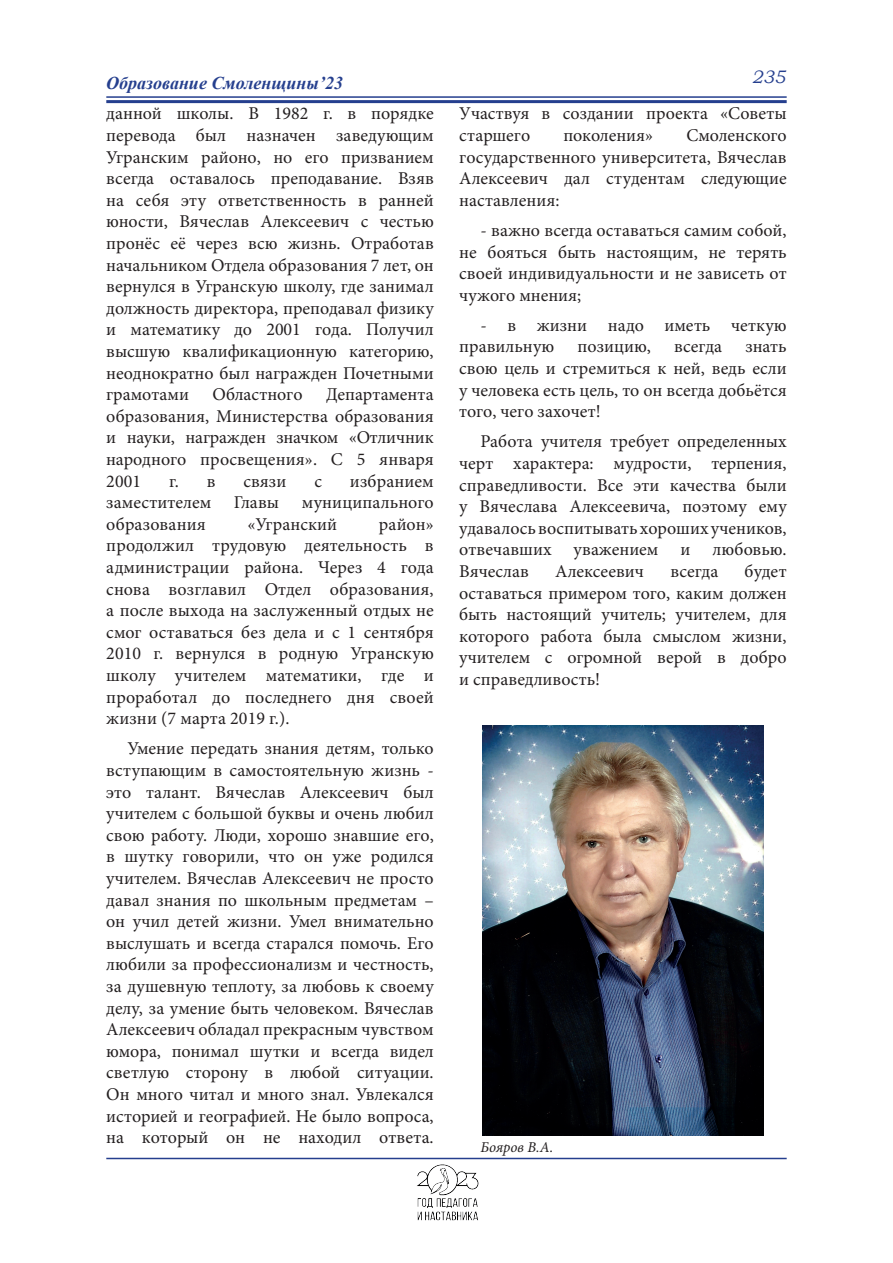
<style>
.page{position:relative;width:893px;height:1263px;background:#fff}
.page>*{position:absolute;margin:0;border:0;box-sizing:border-box;transform-origin:0 0}
.t1{font:18px/21.6px "Minion Pro";color:#231f20;text-align:justify}
.t2{font:italic 700 18px "Times New Roman";color:#253f8e}
.t3{font:italic 18px "Bookman Old Style";color:#253f8e}
.t4{font:italic 15px "Minion Pro";color:#231f20}
</style>
<div class="page">
<hr style="left:106px;top:96px;width:681px;height:2px;background:#253f8e">
<hr style="left:106px;top:100px;width:681px;height:3px;background:#253f8e">
<img style="left:383px;top:1159px;width:127px;height:62px">
<hr style="left:106px;top:1158px;width:681px;height:1px;background:#253f8e">
<img style="left:482px;top:725px;width:282px;height:411px">
<p class="t2" style="left:106px;top:70px;width:238px">Образование Смоленщины’23</p>
<p class="t3" style="left:752px;top:65px;width:35px">235</p>
<p class="t1" style="left:106px;top:103px;width:329px">данной школы. В 1982 г. в порядке перевода был назначен заведующим Угранским районо, но его призванием всегда оставалось преподавание. Взяв на себя эту ответственность в ранней юности, Вячеслав Алексеевич с честью пронёс её через всю жизнь. Отработав начальником Отдела образования 7 лет, он вернулся в Угранскую школу, где занимал должность директора, преподавал физику и математику до 2001 года. Получил высшую квалификационную категорию, неоднократно был награжден Почетными грамотами</p>
<p class="t1" style="left:459px;top:103px;width:329px">Участвуя в создании проекта «Советы старшего</p>
<p class="t1" style="left:459px;top:125px;width:329px;text-indent:227px">Смоленского государственного университета, Вячеслав Алексеевич дал студентам следующие наставления:</p>
<p class="t1" style="left:459px;top:219px;width:329px;text-indent:21px">- важно всегда оставаться самим собой, не бояться быть настоящим, не терять своей индивидуальности и не зависеть от чужого мнения;</p>
<p class="t1" style="left:459px;top:314px;width:329px;text-indent:21px">- в жизни надо иметь четкую правильную</p>
<p class="t1" style="left:563px;top:125px;width:91px">поколения»</p>
<p class="t1" style="left:459px;top:336px;width:329px;text-indent:286px">знать свою цель и стремиться к ней, ведь если у человека есть цель, то он всегда добьётся того, чего захочет!</p>
<p class="t1" style="left:459px;top:431px;width:329px;text-indent:21px">Работа учителя требует определенных черт характера: мудрости, терпения, справедливости. Все эти качества были у Вячеслава Алексеевича, поэтому ему удавалось воспитывать хороших учеников, отвечавших уважением и любовью.<br>Вячеслав</p>
<p class="t1" style="left:578px;top:336px;width:75px">позицию,</p>
<p class="t1" style="left:674px;top:336px;width:49px">всегда</p>
<p class="t1" style="left:213px;top:384px;width:91px">Областного</p>
<p class="t1" style="left:106px;top:384px;width:329px;text-indent:220px">Департамента образования, Министерства образования и науки, награжден значком «Отличник народного просвещения». С 5 января 2001</p>
<p class="t1" style="left:169px;top:470px;width:48px">г. в</p>
<p class="t1" style="left:243px;top:470px;width:44px">связи</p>
<p class="t1" style="left:314px;top:470px;width:9px">с</p>
<p class="t1" style="left:350px;top:470px;width:85px">избранием</p>
<p class="t1" style="left:106px;top:492px;width:106px">заместителем</p>
<p class="t1" style="left:234px;top:492px;width:47px">Главы</p>
<p class="t1" style="left:302px;top:492px;width:133px">муниципального</p>
<p class="t1" style="left:106px;top:513px;width:101px">образования</p>
<p class="t1" style="left:248px;top:513px;width:91px">«Угранский</p>
<p class="t1" style="left:106px;top:513px;width:329px;text-indent:273px">район» продолжил трудовую деятельность в администрации района. Через 4 года снова возглавил Отдел образования, а после выхода на заслуженный отдых не смог оставаться без дела и с 1 сентября 2010 г. вернулся в родную Угранскую школу учителем математики, где и проработал до последнего дня своей жизни (7 марта 2019 г.).</p>
<p class="t1" style="left:106px;top:738px;width:329px;text-indent:21px">Умение передать знания детям, только вступающим в самостоятельную жизнь - это талант. Вячеслав Алексеевич был учителем с большой буквы и очень любил свою работу. Люди, хорошо знавшие его, в шутку говорили, что он уже родился учителем. Вячеслав Алексеевич не просто давал знания по школьным предметам – он учил детей жизни. Умел внимательно выслушать и всегда старался помочь. Его любили за профессионализм и честность, за душевную теплоту, за любовь к своему делу, за умение быть человеком. Вячеслав Алексеевич обладал прекрасным чувством юмора, понимал шутки и всегда видел светлую сторону в любой ситуации.<br>Он много читал и много знал. Увлекался историей и географией. Не было вопроса, на который он не находил ответа.</p>
<p class="t1" style="left:459px;top:560px;width:329px;text-indent:285px">будет оставаться примером того, каким должен быть настоящий учитель; учителем, для которого работа была смыслом жизни, учителем с огромной верой в добро и справедливость!</p>
<p class="t1" style="left:555px;top:560px;width:90px">Алексеевич</p>
<p class="t1" style="left:670px;top:560px;width:49px">всегда</p>
<p class="t4" style="left:480px;top:1136px;width:74px">Бояров В.А.</p>
</div>
